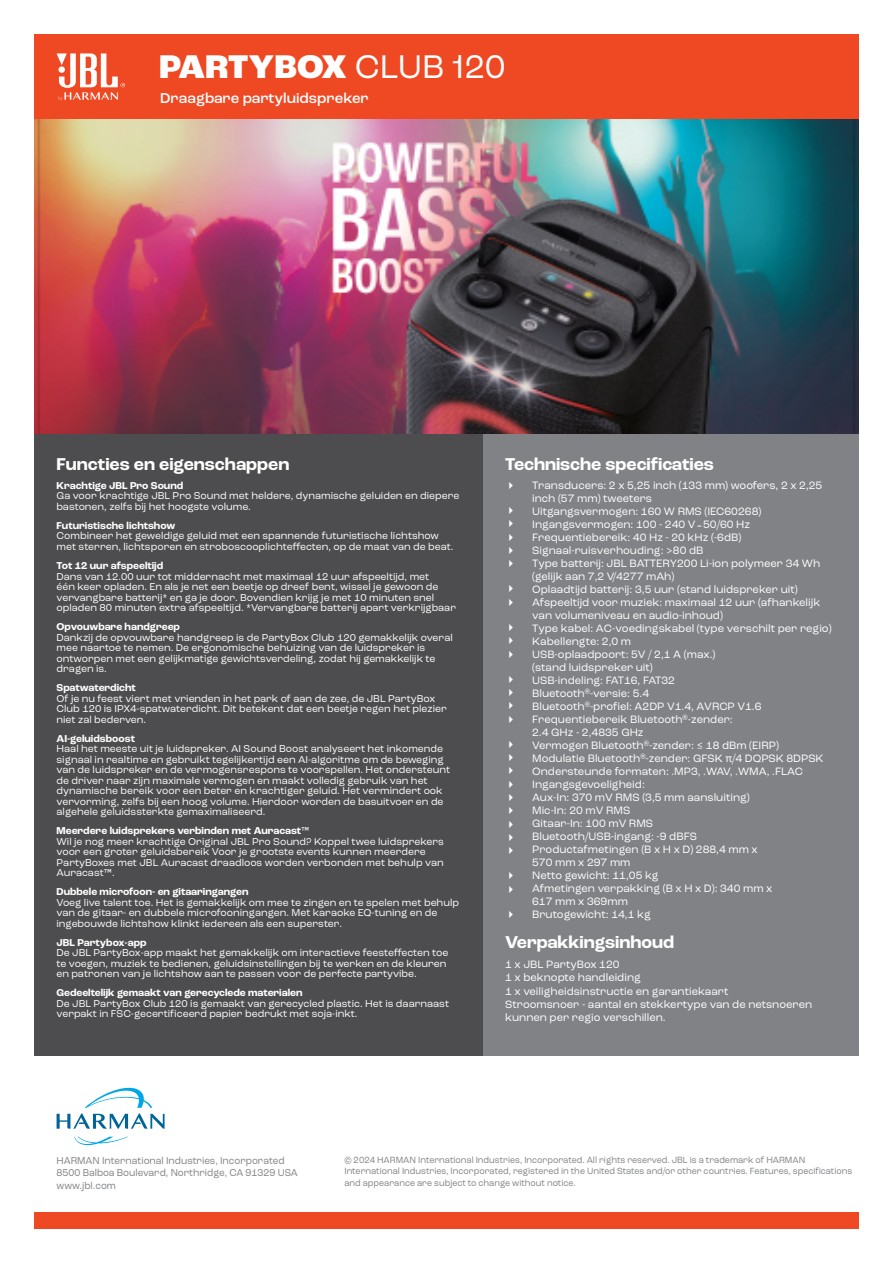
<style>
.page{position:relative;width:893px;height:1263px;background:#fff}
.page>*{position:absolute;margin:0;border:0;box-sizing:border-box;transform-origin:0 0}
.t1{font:800 34.5px "Roc Grotesk";color:#fff}
.t2{font:700 18px "Roc Grotesk";color:#fff}
.t3{font:500 15px "Roc Grotesk";color:#fff}
.t4{font:11.25px/13px "Roc Grotesk";color:#fff}
.t5{font:10.5px/10.5px "Roc Grotesk";color:#fff}
.t6{font:700 10.5px "Roc Grotesk";color:#fff}
.t7{font:10.5px/12.6px "Roc Grotesk";color:#808285;scale:.94 1}
.t8{font:9.45px/11.4px "Roc Grotesk";color:#808285;scale:.94 1}
.s1{font-weight:400}
.s2{font-family:"Arial"}
</style>
<div class="page">
<div style="left:34px;top:1213px;width:825px;height:16px;background:#ef4923"></div>
<svg style="left:74px;top:1137px;width:54px;height:8px"></svg>
<svg style="left:57px;top:1087px;width:108px;height:42px"></svg>
<div style="left:34px;top:34px;width:825px;height:85px;background:#ef4923"></div>
<svg style="left:57px;top:53px;width:68px;height:48px"></svg>
<img style="left:34px;top:120px;width:825px;height:314px">
<div style="left:483px;top:434px;width:376px;height:622px;background:#808285"></div>
<div style="left:34px;top:434px;width:449px;height:622px;background:#4d4d4f"></div>
<h1 class="t1" style="left:159px;top:45px;width:348px">PARTYBOX <span class="s1">CLUB 120</span></h1>
<h3 class="t3" style="left:160px;top:89px;width:210px">Draagbare partyluidspreker</h3>
<h2 class="t2" style="left:57px;top:453px;width:234px">Functies en eigenschappen</h2>
<p class="t6" style="left:57px;top:479px;width:128px">Krachtige JBL Pro Sound</p>
<p class="t5" style="left:57px;top:491px;width:404px">Ga voor krachtige JBL Pro Sound met heldere, dynamische geluiden en diepere bastonen, zelfs bij het hoogste volume.</p>
<p class="t6" style="left:57px;top:519px;width:120px">Futuristische lichtshow</p>
<p class="t5" style="left:57px;top:531px;width:399px">Combineer het geweldige geluid met een spannende futuristische lichtshow met sterren, lichtsporen en stroboscooplichteffecten, op de maat van de beat.</p>
<p class="t6" style="left:57px;top:559px;width:108px">Tot 12 uur afspeeltijd</p>
<p class="t5" style="left:57px;top:571px;width:401px">Dans van 12.00 uur tot middernacht met maximaal 12 uur afspeeltijd, met<br>één keer opladen. En als je net een beetje op dreef bent, wissel je gewoon de vervangbare batterij* en ga je door. Bovendien krijg je met 10 minuten snel opladen 80 minuten extra afspeeltijd. *Vervangbare batterij apart verkrijgbaar</p>
<p class="t6" style="left:57px;top:620px;width:125px">Opvouwbare handgreep</p>
<p class="t5" style="left:57px;top:632px;width:398px">Dankzij de opvouwbare handgreep is de PartyBox Club 120 gemakkelijk overal mee naartoe te nemen. De ergonomische behuizing van de luidspreker is ontworpen met een gelijkmatige gewichtsverdeling, zodat hij gemakkelijk te dragen is.</p>
<p class="t6" style="left:57px;top:681px;width:81px">Spatwaterdicht</p>
<p class="t5" style="left:57px;top:693px;width:392px">Of je nu feest viert met vrienden in het park of aan de zee, de JBL PartyBox<br>Club 120 is IPX4-spatwaterdicht. Dit betekent dat een beetje regen het plezier niet zal bederven.</p>
<p class="t6" style="left:57px;top:731px;width:80px">AI-geluidsboost</p>
<p class="t5" style="left:57px;top:743px;width:395px">Haal het meeste uit je luidspreker. AI Sound Boost analyseert het inkomende signaal in realtime en gebruikt tegelijkertijd een AI-algoritme om de beweging van de luidspreker en de vermogensrespons te voorspellen. Het ondersteunt de driver naar zijn maximale vermogen en maakt volledig gebruik van het dynamische bereik voor een beter en krachtiger geluid. Het vermindert ook vervorming, zelfs bij een hoog volume. Hierdoor worden de basuitvoer en de algehele geluidssterkte gemaximaliseerd.</p>
<p class="t6" style="left:57px;top:824px;width:255px">Meerdere luidsprekers verbinden met Auracast™</p>
<p class="t5" style="left:57px;top:836px;width:389px">Wil je nog meer krachtige Original JBL Pro Sound? Koppel twee luidsprekers voor een groter geluidsbereik Voor je grootste events kunnen meerdere PartyBoxes met JBL Auracast draadloos worden verbonden met behulp van Auracast™.</p>
<p class="t6" style="left:57px;top:885px;width:193px">Dubbele microfoon- en gitaaringangen</p>
<p class="t5" style="left:57px;top:897px;width:404px">Voeg live talent toe. Het is gemakkelijk om mee te zingen en te spelen met behulp van de gitaar- en dubbele microfooningangen. Met karaoke EQ-tuning en de ingebouwde lichtshow klinkt iedereen als een superster.</p>
<p class="t6" style="left:57px;top:935px;width:92px">JBL Partybox-app</p>
<p class="t5" style="left:57px;top:947px;width:393px">De JBL PartyBox-app maakt het gemakkelijk om interactieve feesteffecten toe te voegen, muziek te bedienen, geluidsinstellingen bij te werken en de kleuren en patronen van je lichtshow aan te passen voor de perfecte partyvibe.</p>
<p class="t6" style="left:57px;top:986px;width:247px">Gedeeltelijk gemaakt van gerecyclede materialen</p>
<p class="t5" style="left:57px;top:998px;width:394px">De JBL PartyBox Club 120 is gemaakt van gerecycled plastic. Het is daarnaast verpakt in FSC-gecertificeerd papier bedrukt met soja-inkt.</p>
<h2 class="t2" style="left:505px;top:453px;width:210px">Technische specificaties</h2>
<p class="t4" style="left:532px;top:478px;width:301px">Transducers: 2 x 5,25 inch (133 mm) woofers, 2 x 2,25 inch (57 mm) tweeters<br>Uitgangsvermogen: 160 W RMS (IEC60268)<br>Ingangsvermogen: 100 - 240 V <span class="s2">̴</span>50/60 Hz Frequentiebereik: 40 Hz - 20 kHz (-6dB)<br>Signaal-ruisverhouding: &gt;80 dB<br>Type batterij: JBL BATTERY200 Li-ion polymeer 34 Wh (gelijk aan 7,2 V/4277 mAh)<br>Oplaadtijd batterij: 3,5 uur (stand luidspreker uit)<br>Afspeeltijd voor muziek: maximaal 12 uur (afhankelijk van volumeniveau en audio-inhoud)<br>Type kabel: AC-voedingskabel (type verschilt per regio)<br>Kabellengte: 2,0 m<br>USB-oplaadpoort: 5V / 2,1 A (max.)<br>(stand luidspreker uit)<br>USB-indeling: FAT16, FAT32<br>Bluetooth<sup>®</sup>-versie: 5.4<br>Bluetooth<sup>®</sup>-profiel: A2DP V1.4, AVRCP V1.6<br>Frequentiebereik Bluetooth<sup>®</sup>-zender:<br>2.4 GHz - 2,4835 GHz<br>Vermogen Bluetooth<sup>®</sup>-zender: ≤ 18 dBm (EIRP)<br>Modulatie Bluetooth<sup>®</sup>-zender: GFSK π/4 DQPSK 8DPSK Ondersteunde formaten: .MP3, .WAV, .WMA, .FLAC Ingangsgevoeligheid:<br>Aux-In: 370 mV RMS (3,5 mm aansluiting)<br>Mic-In: 20 mV RMS<br>Gitaar-In: 100 mV RMS<br>Bluetooth/USB-ingang: -9 dBFS<br>Productafmetingen (B x H x D) 288,4 mm x<br>570 mm x 297 mm<br>Netto gewicht: 11,05 kg<br>Afmetingen verpakking (B x H x D): 340 mm x<br>617 mm x 369mm<br>Brutogewicht: 14,1 kg</p>
<h2 class="t2" style="left:505px;top:931px;width:170px">Verpakkingsinhoud</h2>
<p class="t4" style="left:505px;top:957px;width:309px;line-height:13.6px">1 x JBL PartyBox 120<br>1 x beknopte handleiding<br>1 x veiligheidsinstructie en garantiekaart<br>Stroomsnoer - aantal en stekkertype van de netsnoeren</p>
<p class="t4" style="left:505px;top:1010px;width:162px">kunnen per regio verschillen.</p>
<p class="t7" style="left:57px;top:1154px;width:258px">HARMAN International Industries, Incorporated<br>8500 Balboa Boulevard, Northridge, CA 91329 USA www.jbl.com</p>
<p class="t8" style="left:344px;top:1154px;width:542px">© 2024 HARMAN International Industries, Incorporated. All rights reserved. JBL is a trademark of HARMAN<br>International Industries, Incorporated, registered in the United States and/or other countries. Features, specifications and appearance are subject to change without notice.</p>
</div>
